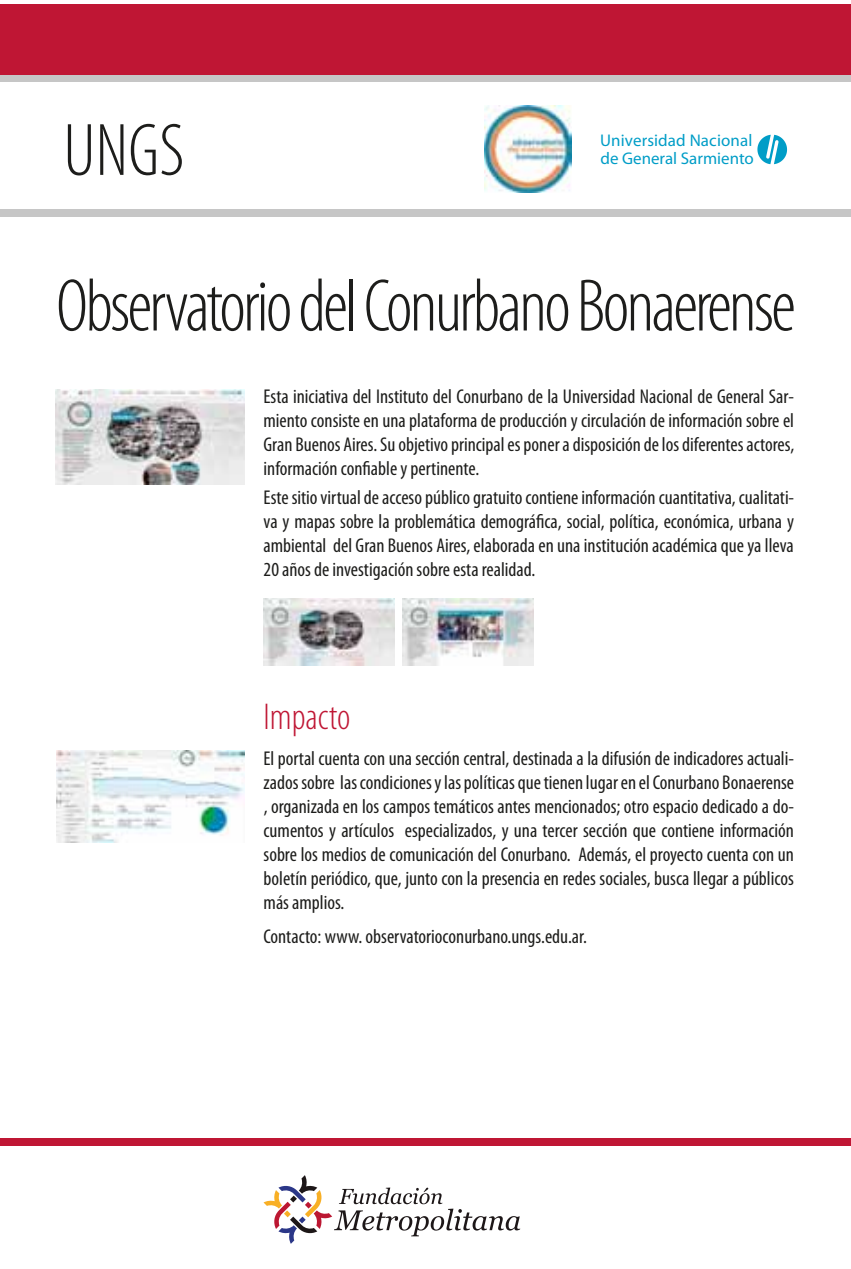
<style>
.page{position:relative;width:851px;height:1269px;background:#fff}
.page>*{position:absolute;margin:0;border:0;box-sizing:border-box;transform-origin:0 0}
.t1{font:300 condensed 75px "Myriad Pro";letter-spacing:-.04em;color:#1d1d1b}
.t2{font:300 condensed 37.5px "Myriad Pro";color:#bf1634}
.t3{font:condensed 20px/24px "Myriad Pro";color:#1d1d1b;text-align:justify}
.t4{font:17px "Myriad Pro";letter-spacing:.005em;color:#009dc7}
</style>
<div class="page">
<div style="left:0;top:1138px;width:850px;height:7px;background:#bf1634"></div>
<svg style="left:263px;top:1175px;width:257px;height:68px"></svg>
<img style="left:56px;top:389px;width:189px;height:96px">
<img style="left:263px;top:598px;width:131px;height:67px">
<img style="left:403px;top:598px;width:130px;height:67px">
<img style="left:56px;top:750px;width:189px;height:92px">
<div style="left:0;top:75px;width:850px;height:141px;background:#c6c6c6"></div>
<div style="left:0;top:4px;width:850px;height:71px;background:#bf1634"></div>
<div style="left:0;top:82px;width:850px;height:127px;background:#fff"></div>
<img style="left:484px;top:105px;width:87px;height:87px">
<svg style="left:757px;top:135px;width:30px;height:29px"></svg>
<h1 class="t1" style="left:63px;top:110px;width:123px">UNGS</h1>
<p class="t4" style="left:600px;top:130px;width:154px">Universidad Nacional</p>
<p class="t4" style="left:600px;top:147px;width:155px">de General Sarmiento</p>
<h1 class="t1" style="left:56px;top:266px;width:741px">Observatorio del ConurbanoBonaerense</h1>
<p class="t3" style="left:263px;top:384px;width:532px">Esta iniciativa del Instituto del Conurbano de la Universidad Nacional de General Sar&shy;miento consiste en una plataforma de producción y circulación de información sobre el Gran Buenos Aires.Suobjetivoprincipalesponeradisposición delosdiferentesactores, información confiable y pertinente.</p>
<p class="t3" style="left:263px;top:485px;width:532px">Estesitiovirtualdeaccesopúblicogratuitocontieneinformación cuantitativa,cualitati&shy;va y mapas sobre la problemática demográfica, social, política, económica, urbana y ambiental del Gran Buenos Aires, elaborada en una institución académica que ya lleva 20 años de investigación sobre esta realidad.</p>
<h2 class="t2" style="left:263px;top:696px;width:88px">Impacto</h2>
<p class="t3" style="left:263px;top:746px;width:532px">El portal cuenta con una sección central, destinada a la difusión de indicadores actuali&shy;zadossobre lascondicionesylaspolíticasquetienen lugaren elConurbano Bonaerense , organizada en los campos temáticos antes mencionados; otro espacio dedicado a do&shy;cumentos y artículos especializados, y una tercer sección que contiene información sobre los medios de comunicación del Conurbano. Además, el proyecto cuenta con un boletín periódico, que, junto con la presencia en redes sociales, busca llegar a públicos más amplios.</p>
<p class="t3" style="left:263px;top:924px;width:325px">Contacto: www. observatorioconurbano.ungs.edu.ar.</p>
</div>
